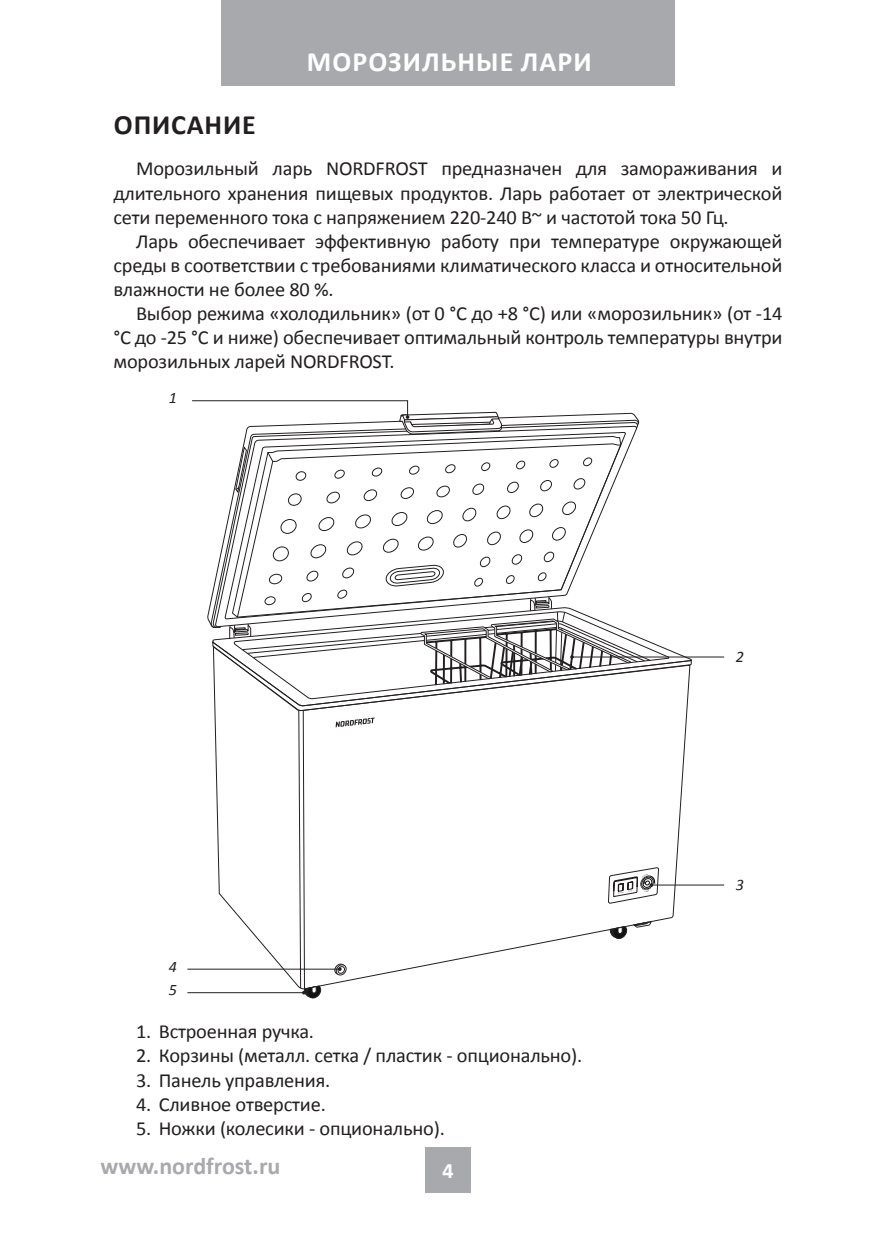
<style>
.page{position:relative;width:896px;height:1248px;background:#fff}
.page>*{position:absolute;margin:0;border:0;box-sizing:border-box;transform-origin:0 0}
.t1{font:700 28px "Calibri";letter-spacing:.04em;color:#fff}
.t2{font:700 28px "Calibri";letter-spacing:.03em;color:#231f20}
.t3{font:700 24px "Calibri";color:#a8a9ad}
.t4{font:700 22px "Calibri";color:#fff}
.t5{font:20px/24px "Calibri";letter-spacing:-.01em;color:#231f20;text-align:justify}
.t6{font:italic 16px/23.6px "Calibri";color:#231f20}
</style>
<div class="page">
<div style="left:221px;top:0;width:454px;height:85px;background:#a8a9ad"></div>
<div style="left:425px;top:1147px;width:46px;height:45px;background:#a8a9ad"></div>
<hr style="left:187px;top:968px;width:153px;height:1px;background:#231f20">
<hr style="left:187px;top:992px;width:117px;height:1px;background:#231f20">
<hr style="left:572px;top:656px;width:152px;height:1px;background:#231f20">
<hr style="left:651px;top:884px;width:73px;height:1px;background:#231f20">
<svg style="left:191px;top:400px;width:501px;height:598px"></svg>
<h1 class="t1" style="left:307px;top:44px;width:286px">МОРОЗИЛЬНЫЕ ЛАРИ</h1>
<h1 class="t2" style="left:114px;top:107px;width:143px">ОПИСАНИЕ</h1>
<p class="t5" style="left:113px;top:157px;width:670px;text-indent:23px">Морозильный ларь NORDFROST предназначен для замораживания и длительного хранения пищевых продуктов. Ларь работает от электрической сети переменного тока с напряжением 220-240 В~ и частотой тока 50 Гц.</p>
<p class="t5" style="left:113px;top:229px;width:671px;text-indent:23px">Ларь обеспечивает эффективную работу при температуре окружающей среды в соответствии с требованиями климатического класса и относительной влажности не более 80 %.</p>
<p class="t5" style="left:113px;top:301px;width:670px;text-indent:23px">Выбор режима «холодильник» (от 0 °С до +8 °С) или «морозильник» (от -14 °С до -25 °С и ниже) обеспечивает оптимальный контроль температуры внутри морозильных ларей NORDFROST.</p>
<p class="t6" style="left:169px;top:385px;width:10px">1</p>
<p class="t6" style="left:169px;top:953px;width:10px">4<br>5</p>
<p class="t5" style="left:136px;top:1019px;width:179px">1. Встроенная ручка.</p>
<p class="t5" style="left:136px;top:1043px;width:448px">2. Корзины (металл. сетка / пластик - опционально).</p>
<p class="t5" style="left:136px;top:1067px;width:196px">3. Панель управления.</p>
<p class="t5" style="left:136px;top:1091px;width:191px">4. Сливное отверстие.</p>
<p class="t5" style="left:136px;top:1115px;width:310px">5. Ножки (колесики - опционально).</p>
<p class="t3" style="left:100px;top:1150px;width:182px">www.nordfrost.ru</p>
<p class="t4" style="left:442px;top:1155px;width:13px">4</p>
<p class="t6" style="left:736px;top:643px;width:10px">2</p>
<p class="t6" style="left:736px;top:871px;width:10px">3</p>
</div>
